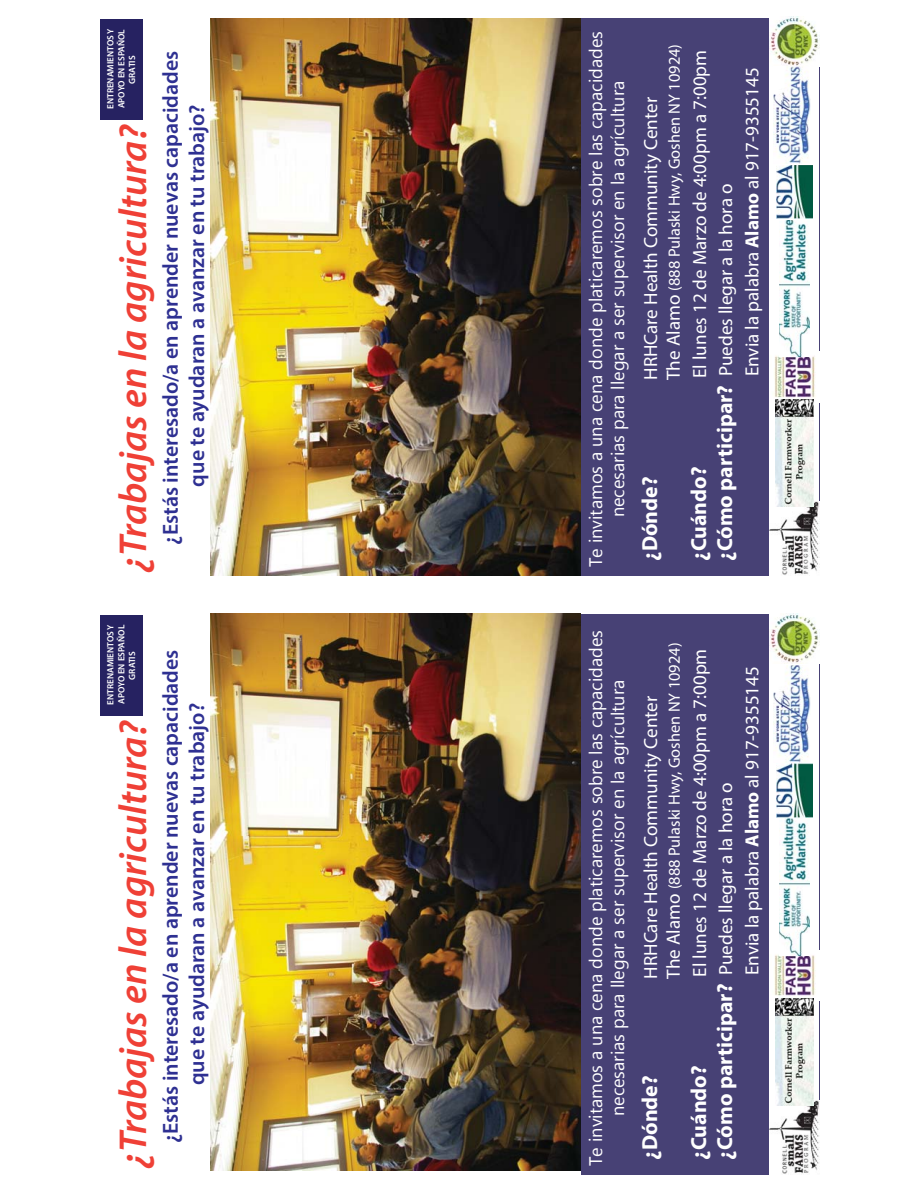
<style>
.page{position:relative;width:918px;height:1188px;background:#fff}
.page>*{position:absolute;margin:0;border:0;box-sizing:border-box;transform-origin:0 0}
.t1{font:italic 600 39px "Myriad Pro";color:#ef4036}
.t2{font:600 21.75px/26.1px "Myriad Pro";color:#2e3092;text-align:center}
.t3{font:700 21.75px "Myriad Pro";color:#fff}
.t4{font:19.05px "Myriad Pro";color:#fff}
.t5{font:18.15px/21.8px "Myanmar Text";color:#fff;text-align:center}
.t6{font:16.35px "Myriad Pro";color:#fff}
.t7{font:600 9.15px/10.9px "Myriad Pro";color:#fff;text-align:center}
.s1{font-size:19.05px}
.s2{font-weight:700;font-size:21.75px}
.s3{font-weight:700}
</style>
<div class="page">
<img style="left:211px;top:614px;width:369px;height:557px">
<div style="left:581px;top:614px;width:238px;height:560px;background:#474175"></div>
<div style="left:100px;top:615px;width:43px;height:101px;background:#262261"></div>
<div style="left:769px;top:618px;width:50px;height:555px;background:#fff"></div>
<img style="left:769px;top:614px;width:50px;height:50px">
<img style="left:774px;top:955px;width:42px;height:46px">
<img style="left:776px;top:764px;width:37px;height:53px">
<img style="left:769px;top:1101px;width:50px;height:73px">
<img style="left:775px;top:998px;width:38px;height:107px">
<img style="left:779px;top:819px;width:31px;height:136px">
<img style="left:774px;top:665px;width:36px;height:97px">
<img style="left:211px;top:19px;width:369px;height:557px">
<div style="left:581px;top:18px;width:238px;height:558px;background:#474175"></div>
<div style="left:100px;top:19px;width:43px;height:101px;background:#262261"></div>
<div style="left:769px;top:20px;width:50px;height:554px;background:#fff"></div>
<img style="left:769px;top:16px;width:50px;height:50px">
<img style="left:774px;top:356px;width:41px;height:46px">
<img style="left:776px;top:165px;width:37px;height:54px">
<img style="left:769px;top:502px;width:50px;height:74px">
<img style="left:775px;top:399px;width:38px;height:107px">
<img style="left:779px;top:220px;width:31px;height:136px">
<img style="left:774px;top:67px;width:36px;height:96px">
<p class="t7" style="left:105px;top:109px;width:82px;rotate:-90deg">ENTRENAMIENTOS Y<br>APOYO EN ESPAÑOL<br>GRATIS</p>
<h1 class="t1" style="left:110px;top:572px;width:449px;rotate:-90deg">¿Trabajas en la agricultura?</h1>
<p class="t2" style="left:157px;top:545px;width:495px;rotate:-90deg">¿Estás interesado/a en aprender nuevas capacidades que te ayudaran a avanzar en tu trabajo?</p>
<p class="t7" style="left:105px;top:705px;width:82px;rotate:-90deg">ENTRENAMIENTOS Y<br>APOYO EN ESPAÑOL<br>GRATIS</p>
<h1 class="t1" style="left:110px;top:1168px;width:449px;rotate:-90deg">¿Trabajas en la agricultura?</h1>
<p class="t2" style="left:157px;top:1143px;width:495px;rotate:-90deg">¿Estás interesado/a en aprender nuevas capacidades que te ayudaran a avanzar en tu trabajo?</p>
<p class="t5" style="left:585px;top:567px;width:538px;rotate:-90deg">Te invitamos a una cena donde platicaremos sobre las capacidades necesarias para llegar a ser supervisor en la agrícultura</p>
<p class="t6" style="left:668px;top:380px;width:337px;rotate:-90deg"><span class="s1">The Alamo</span> (888 Pulaski Hwy, Goshen NY 10924)</p>
<p class="t4" style="left:693px;top:378px;width:330px;rotate:-90deg">El lunes 12 de Marzo de 4:00pm a 7:00pm</p>
<p class="t4" style="left:643px;top:380px;width:284px;rotate:-90deg">HRHCare Health Community Center</p>
<p class="t4" style="left:719px;top:561px;width:379px;rotate:-90deg"><span class="s2">¿Cómo participar?</span> Puedes llegar a la hora o</p>
<p class="t3" style="left:686px;top:561px;width:96px;rotate:-90deg">¿Cuándo?</p>
<p class="t3" style="left:637px;top:561px;width:86px;rotate:-90deg">¿Dónde?</p>
<p class="t4" style="left:745px;top:376px;width:310px;rotate:-90deg">Envia la palabra <span class="s3">Alamo</span> al 917-9355145</p>
<p class="t5" style="left:585px;top:1166px;width:538px;rotate:-90deg">Te invitamos a una cena donde platicaremos sobre las capacidades necesarias para llegar a ser supervisor en la agrícultura</p>
<p class="t6" style="left:668px;top:979px;width:337px;rotate:-90deg"><span class="s1">The Alamo</span> (888 Pulaski Hwy, Goshen NY 10924)</p>
<p class="t4" style="left:693px;top:977px;width:330px;rotate:-90deg">El lunes 12 de Marzo de 4:00pm a 7:00pm</p>
<p class="t4" style="left:643px;top:979px;width:284px;rotate:-90deg">HRHCare Health Community Center</p>
<p class="t4" style="left:719px;top:1160px;width:379px;rotate:-90deg"><span class="s2">¿Cómo participar?</span> Puedes llegar a la hora o</p>
<p class="t3" style="left:686px;top:1160px;width:96px;rotate:-90deg">¿Cuándo?</p>
<p class="t3" style="left:637px;top:1160px;width:86px;rotate:-90deg">¿Dónde?</p>
<p class="t4" style="left:745px;top:975px;width:310px;rotate:-90deg">Envia la palabra <span class="s3">Alamo</span> al 917-9355145</p>
</div>
